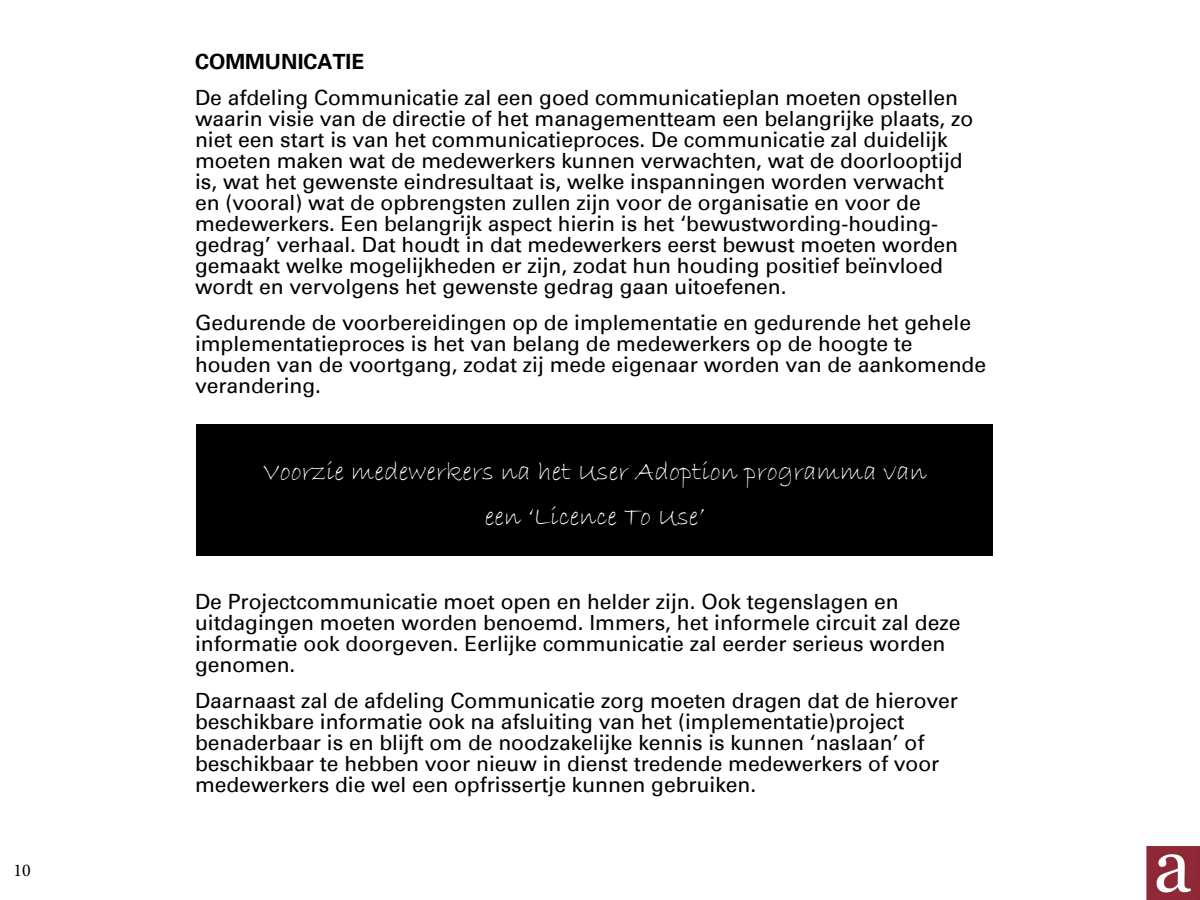
<style>
.page{position:relative;width:1200px;height:900px;background:#fff}
.page>*{position:absolute;margin:0;border:0;box-sizing:border-box;transform-origin:0 0}
.t1{font:27px/44.7px "Bradley Hand ITC";color:#fff;text-align:center}
.t2{font:21px/21px "Univers";color:#000}
.t3{font:700 21px "Univers";color:#000}
.t4{font:18px "Minion Pro";color:#000}
</style>
<div class="page">
<img style="left:1146px;top:846px;width:54px;height:54px">
<div style="left:196px;top:424px;width:797px;height:132px;background:#000"></div>
<p class="t4" style="left:14px;top:858px;width:19px">10</p>
<p class="t3" style="left:195px;top:49px;width:171px">COMMUNICATIE</p>
<p class="t2" style="left:195px;top:88px;width:780px">De afdeling Communicatie zal een goed communicatieplan moeten opstellen waarin visie van de directie of het managementteam een belangrijke plaats, zo niet een start is van het communicatieproces. De communicatie zal duidelijk moeten maken wat de medewerkers kunnen verwachten, wat de doorlooptijd is, wat het gewenste eindresultaat is, welke inspanningen worden verwacht en (vooral) wat de opbrengsten zullen zijn voor de organisatie en voor de medewerkers. Een belangrijk aspect hierin is het ‘bewustwording-houding&shy;gedrag’ verhaal. Dat houdt in dat medewerkers eerst bewust moeten worden gemaakt welke mogelijkheden er zijn, zodat hun houding positief beïnvloed wordt en vervolgens het gewenste gedrag gaan uitoefenen.</p>
<p class="t2" style="left:195px;top:313px;width:793px">Gedurende de voorbereidingen op de implementatie en gedurende het gehele implementatieproces is het van belang de medewerkers op de hoogte te houden van de voortgang, zodat zij mede eigenaar worden van de aankomende verandering.</p>
<p class="t1" style="left:263px;top:450px;width:665px">Voorzie medewerkers na het User Adoption programma van een ‘Licence To Use’</p>
<p class="t2" style="left:195px;top:592px;width:767px">De Projectcommunicatie moet open en helder zijn. Ook tegenslagen en uitdagingen moeten worden benoemd. Immers, het informele circuit zal deze informatie ook doorgeven. Eerlijke communicatie zal eerder serieus worden genomen.</p>
<p class="t2" style="left:195px;top:691px;width:765px">Daarnaast zal de afdeling Communicatie zorg moeten dragen dat de hierover beschikbare informatie ook na afsluiting van het (implementatie)project benaderbaar is en blijft om de noodzakelijke kennis is kunnen ‘naslaan’ of beschikbaar te hebben voor nieuw in dienst tredende medewerkers of voor medewerkers die wel een opfrissertje kunnen gebruiken.</p>
</div>
